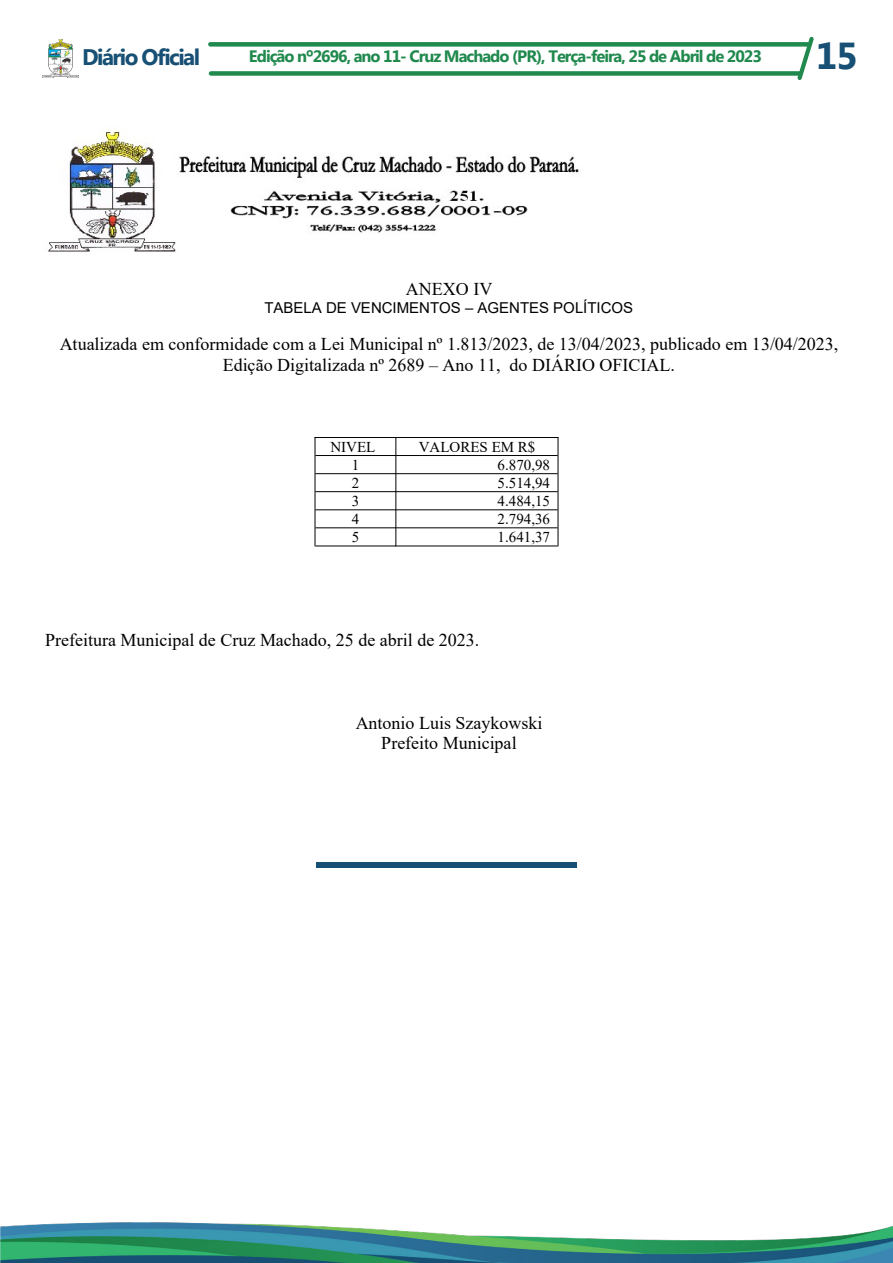
<style>
.page{position:relative;width:893px;height:1263px;background:#fff}
.page>*{position:absolute;margin:0;border:0;box-sizing:border-box;transform-origin:0 0}
.t1{font:700 37.5px "Myanmar Text";color:#175074}
.t2{font:700 22.5px "Myanmar Text";letter-spacing:-.07em;color:#175074}
.t3{font:18px/20.7px "Times New Roman";color:#000;text-align:center}
.t4{font:700 16.5px "Myanmar Text";letter-spacing:-.06em;color:#20894d}
.t5{font:15px "Times New Roman";color:#000}
.t6{font:15px "Arial";color:#000}
</style>
<div class="page">
<div style="left:208px;top:42px;width:602px;height:5px;background:#20894d;border-radius:2px"></div>
<div style="left:209px;top:71px;width:593px;height:5px;background:#20894d;border-radius:2px"></div>
<img style="left:43px;top:39px;width:36px;height:39px">
<svg style="left:797px;top:37px;width:17px;height:43px"></svg>
<img style="left:0;top:1222px;width:893px;height:41px">
<svg style="left:316px;top:862px;width:261px;height:5px"></svg>
<img style="left:48px;top:128px;width:531px;height:124px">
<hr style="left:315px;top:437px;width:243px;height:1px;background:#000">
<hr style="left:315px;top:455px;width:243px;height:1px;background:#000">
<hr style="left:315px;top:473px;width:243px;height:1px;background:#000">
<hr style="left:315px;top:491px;width:243px;height:1px;background:#000">
<hr style="left:315px;top:509px;width:243px;height:1px;background:#000">
<hr style="left:315px;top:527px;width:243px;height:1px;background:#000">
<hr style="left:315px;top:546px;width:243px;height:1px;background:#000">
<hr style="left:315px;top:437px;width:1px;height:109px;background:#000">
<hr style="left:395px;top:438px;width:1px;height:108px;background:#000">
<hr style="left:558px;top:437px;width:1px;height:109px;background:#000">
<p class="t2" style="left:82px;top:44px;width:119px">Diário Oficial</p>
<p class="t4" style="left:249px;top:47px;width:514px">Edição nº2696, ano 11- Cruz Machado (PR), Terça-feira, 25 de Abril de 2023</p>
<p class="t1" style="left:816px;top:35px;width:43px">15</p>
<p class="t3" style="left:406px;top:279px;width:88px">ANEXO IV</p>
<p class="t6" style="left:264px;top:299px;width:370px">TABELA DE VENCIMENTOS – AGENTES POLÍTICOS</p>
<p class="t3" style="left:60px;top:334px;width:780px">Atualizada em conformidade com a Lei Municipal nº 1.813/2023, de 13/04/2023, publicado em 13/04/2023,<br>Edição Digitalizada nº 2689 – Ano 11, do DIÁRIO OFICIAL.</p>
<p class="t5" style="left:330px;top:439px;width:46px">NIVEL</p>
<p class="t5" style="left:419px;top:439px;width:118px">VALORES EM R$</p>
<p class="t5" style="left:352px;top:457px;width:9px">1</p>
<p class="t5" style="left:498px;top:457px;width:54px">6.870,98</p>
<p class="t5" style="left:352px;top:475px;width:9px">2</p>
<p class="t5" style="left:498px;top:475px;width:54px">5.514,94</p>
<p class="t5" style="left:352px;top:493px;width:9px">3</p>
<p class="t5" style="left:498px;top:493px;width:54px">4.484,15</p>
<p class="t5" style="left:352px;top:511px;width:9px">4</p>
<p class="t5" style="left:498px;top:511px;width:54px">2.794,36</p>
<p class="t5" style="left:352px;top:529px;width:9px">5</p>
<p class="t5" style="left:498px;top:529px;width:54px">1.641,37</p>
<p class="t3" style="left:45px;top:630px;width:436px">Prefeitura Municipal de Cruz Machado, 25 de abril de 2023.</p>
<p class="t3" style="left:356px;top:712px;width:188px">Antonio Luis Szaykowski<br>Prefeito Municipal</p>
</div>
